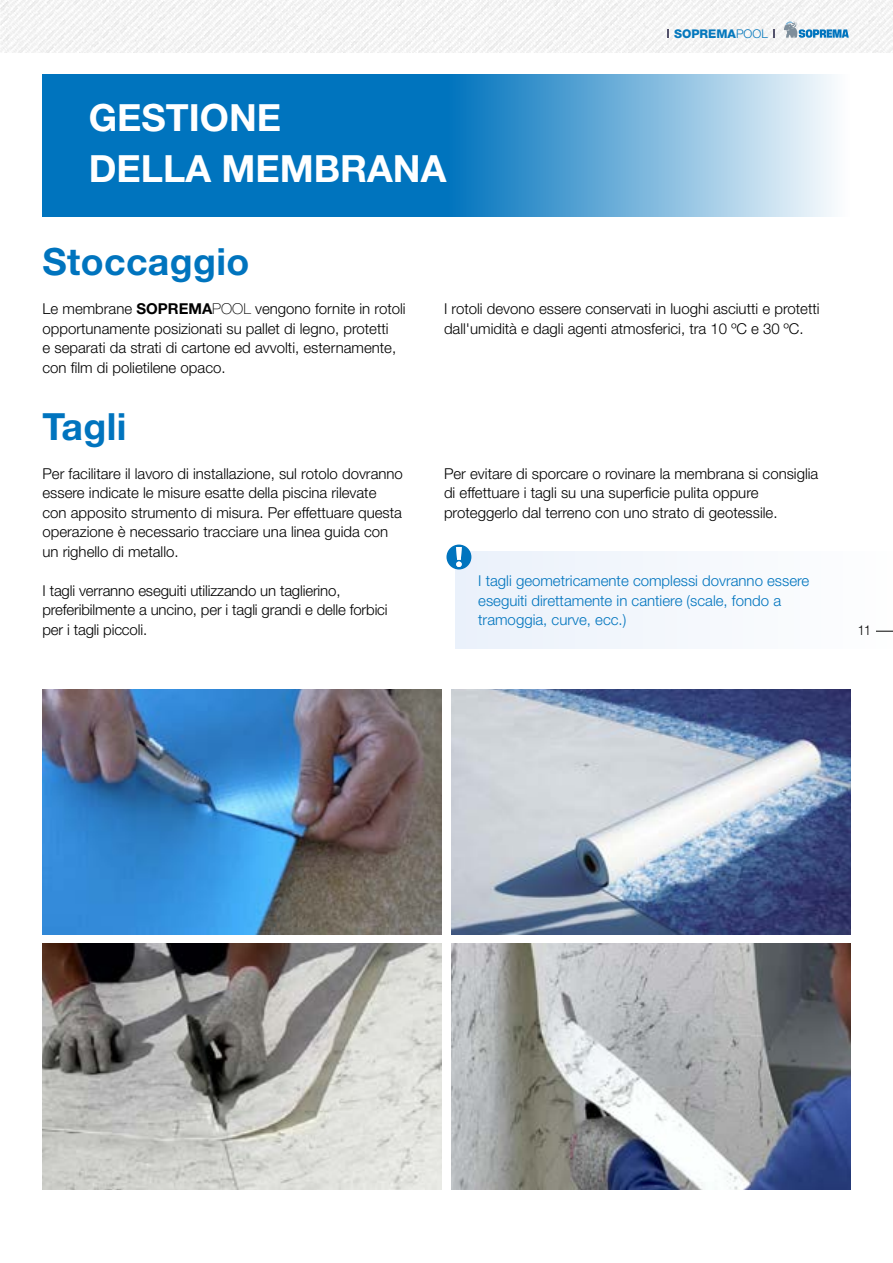
<style>
.page{position:relative;width:893px;height:1263px;background:#fff}
.page>*{position:absolute;margin:0;border:0;box-sizing:border-box;transform-origin:0 0}
.t1{font:700 37.5px/51px "Helvetica Neue LT Std";color:#fff}
.t2{font:700 37.5px "Helvetica Neue LT Std";letter-spacing:.01em;color:#0074be}
.t3{font:300 15px/19.5px "Helvetica Neue LT Std";color:#000}
.t4{font:300 15px/19.5px "Helvetica Neue LT Std";color:#0074be}
.t5{font:300 condensed 13.5px "Helvetica Neue LT Std";color:#000}
.t6{font:800 12px "Helvetica Neue LT Pro";color:#0578bd}
.s1{font-weight:300}
.s2{font-weight:700}
.s3{font-weight:100}
</style>
<div class="page">
<svg style="left:43px;top:74px;width:791px;height:143px;background:#3a93cc"></svg>
<img style="left:43px;top:689px;width:398px;height:245px">
<img style="left:43px;top:944px;width:398px;height:245px">
<img style="left:452px;top:689px;width:398px;height:245px">
<img style="left:452px;top:944px;width:398px;height:245px">
<div style="left:455px;top:551px;width:438px;height:98px;background:#f4f7fc"></div>
<svg style="left:446px;top:544px;width:25px;height:25px"></svg>
<img style="left:0;top:0;width:893px;height:53px">
<svg style="left:784px;top:22px;width:65px;height:16px"></svg>
<svg style="left:876px;top:631px;width:17px;height:1px"></svg>
<h1 class="t1" style="left:89px;top:91px;width:359px">GESTIONE<br>DELLA MEMBRANA</h1>
<p class="t6" style="left:674px;top:26px;width:95px">SOPREMA<span class="s1">POOL</span></p>
<h1 class="t2" style="left:43px;top:238px;width:208px">Stoccaggio</h1>
<p class="t3" style="left:43px;top:299px;width:365px">Le membrane <span class="s2">SOPREMA</span><span class="s3">POOL</span> vengono fornite in rotoli opportunamente posizionati su pallet di legno, protetti<br>e separati da strati di cartone ed avvolti, esternamente, con film di polietilene opaco.</p>
<p class="t3" style="left:444px;top:299px;width:377px">I rotoli devono essere conservati in luoghi asciutti e protetti dall'umidità e dagli agenti atmosferici, tra 10 ºC e 30 ºC.</p>
<h1 class="t2" style="left:43px;top:403px;width:86px">Tagli</h1>
<p class="t3" style="left:43px;top:463px;width:362px">Per facilitare il lavoro di installazione, sul rotolo dovranno essere indicate le misure esatte della piscina rilevate con apposito strumento di misura. Per effettuare questa operazione è necessario tracciare una linea guida con un righello di metallo.</p>
<p class="t3" style="left:43px;top:580px;width:347px">I tagli verranno eseguiti utilizzando un taglierino, preferibilmente a uncino, per i tagli grandi e delle forbici per i tagli piccoli.</p>
<p class="t3" style="left:444px;top:463px;width:376px">Per evitare di sporcare o rovinare la membrana si consiglia di effettuare i tagli su una superficie pulita oppure proteggerlo dal terreno con uno strato di geotessile.</p>
<p class="t4" style="left:478px;top:571px;width:333px">I tagli geometricamente complessi dovranno essere eseguiti direttamente in cantiere (scale, fondo a tramoggia, curve, ecc.)</p>
<p class="t5" style="left:858px;top:622px;width:14px">11</p>
</div>
